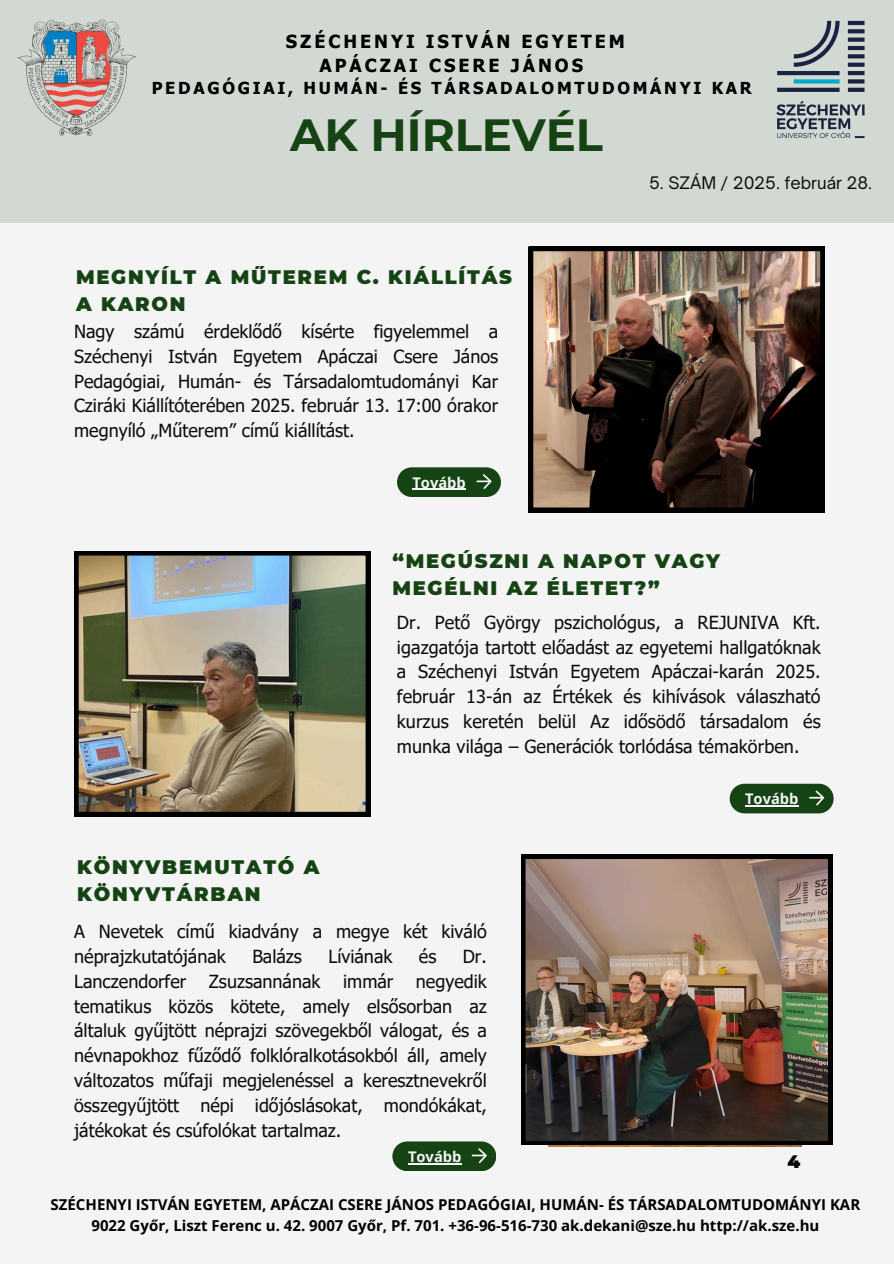
<style>
.page{position:relative;width:894px;height:1264px;background:#fff}
.page>*{position:absolute;margin:0;border:0;box-sizing:border-box;transform-origin:0 0}
.t1{font:700 45px "Montserrat";color:#154314}
.t2{font:900 19.5px/27px "Montserrat";letter-spacing:.09em;color:#154314}
.t3{font:18px/24.8px "Tahoma";color:#0e0b0c;text-align:justify}
.t4{font:700 18px/24.8px "Tahoma";letter-spacing:.165em;color:#000;text-align:center}
.t5{font:900 18px "Montserrat";color:#000}
.t6{font:700 16.5px "Tahoma";letter-spacing:.165em;color:#000}
.t7{font:16.5px "Open Sauce One";color:#0e0b0c}
.t8{font:700 15px/20.2px "Open Sans";color:#000;text-align:center}
.t9{font:700 14.7px "Open Sans";color:#f4f4f4}
</style>
<div class="page">
<div style="left:0;top:0;width:893px;height:1263px;background:#f4f4f4"></div>
<img style="left:74px;top:551px;width:296px;height:265px">
<img style="left:521px;top:854px;width:311px;height:290px">
<div style="left:0;top:0;width:893px;height:222px;background:#d2d9d2"></div>
<img style="left:17px;top:19px;width:119px;height:117px">
<img style="left:776px;top:20px;width:89px;height:119px">
<div style="left:392px;top:1141px;width:104px;height:29px;background:#154314;border-radius:15px"></div>
<svg style="left:471px;top:1148px;width:15px;height:15px"></svg>
<hr style="left:408px;top:1162px;width:53px;height:2px;background:#f4f4f4">
<div style="left:397px;top:467px;width:103px;height:29px;background:#154314;border-radius:15px"></div>
<svg style="left:476px;top:474px;width:15px;height:15px"></svg>
<hr style="left:412px;top:489px;width:53px;height:1px;background:#f4f4f4">
<div style="left:729px;top:783px;width:104px;height:30px;background:#154314;border-radius:15px"></div>
<svg style="left:809px;top:790px;width:14px;height:15px"></svg>
<hr style="left:744px;top:805px;width:54px;height:1px;background:#f4f4f4">
<img style="left:528px;top:247px;width:296px;height:265px">
<p class="t4" style="left:286px;top:28px;width:340px">SZÉCHENYI ISTVÁN EGYETEM<br>APÁCZAI CSERE JÁNOS</p>
<p class="t6" style="left:152px;top:77px;width:601px">PEDAGÓGIAI, HUMÁN- ÉS TÁRSADALOMTUDOMÁNYI KAR</p>
<h3 class="t1" style="left:290px;top:108px;width:314px">AK HÍRLEVÉL</h3>
<h1 class="t2" style="left:76px;top:264px;width:437px">MEGNYÍLT A MŰTEREM C. KIÁLLÍTÁS<br>A KARON</h1>
<p class="t3" style="left:74px;top:318px;width:425px">Nagy számú érdeklődő kísérte figyelemmel a Széchenyi István Egyetem Apáczai Csere János Pedagógiai, Humán- és Társadalomtudományi Kar Cziráki Kiállítóterében 2025. február 13. 17:00 órakor megnyíló „Műterem” című kiállítást.</p>
<h3 class="t9" style="left:412px;top:472px;width:55px">Tovább</h3>
<h6 class="t7" style="left:649px;top:172px;width:224px">5. SZÁM / 2025. február 28.</h6>
<h2 class="t2" style="left:392px;top:547px;width:329px">“MEGÚSZNI A NAPOT VAGY<br>MEGÉLNI AZ ÉLETET?”</h2>
<p class="t3" style="left:397px;top:609px;width:425px">Dr. Pető György pszichológus, a REJUNIVA Kft. igazgatója tartott előadást az egyetemi hallgatóknak a Széchenyi István Egyetem Apáczai-karán 2025. február 13-án az Értékek és kihívások válaszható kurzus keretén belül Az idősödő társadalom és munka világa – Generációk torlódása témakörben.</p>
<p class="t2" style="left:77px;top:853px;width:244px">KÖNYVBEMUTATÓ A<br>KÖNYVTÁRBAN</p>
<h4 class="t3" style="left:74px;top:918px;width:414px">A Nevetek című kiadvány a megye két kiváló néprajzkutatójának</h4>
<h4 class="t3" style="left:252px;top:943px;width:51px">Balázs</h4>
<h4 class="t3" style="left:328px;top:943px;width:65px">Líviának</h4>
<h4 class="t3" style="left:419px;top:943px;width:19px">és</h4>
<h4 class="t3" style="left:462px;top:943px;width:26px">Dr.</h4>
<h4 class="t3" style="left:74px;top:968px;width:114px">Lanczendorfer</h4>
<h4 class="t3" style="left:209px;top:968px;width:113px">Zsuzsannának</h4>
<h4 class="t3" style="left:343px;top:968px;width:52px">immár</h4>
<h4 class="t3" style="left:74px;top:968px;width:414px;text-indent:341px">negyedik tematikus közös kötete, amely elsősorban az általuk gyűjtött néprajzi szövegekből válogat, és a névnapokhoz fűződő folklóralkotásokból áll, amely változatos műfaji megjelenéssel a keresztnevekről összegyűjtött népi időjóslásokat, mondókákat, játékokat és csúfolókat tartalmaz.</h4>
<p class="t9" style="left:744px;top:788px;width:55px">Tovább</p>
<p class="t9" style="left:408px;top:1146px;width:55px">Tovább</p>
<p class="t5" style="left:787px;top:1150px;width:14px">4</p>
<h2 class="t8" style="left:51px;top:1194px;width:810px">SZÉCHENYI ISTVÁN EGYETEM, APÁCZAI CSERE JÁNOS PEDAGÓGIAI, HUMÁN- ÉS TÁRSADALOMTUDOMÁNYI KAR<br>9022 Győr, Liszt Ferenc u. 42. 9007 Győr, Pf. 701. +36-96-516-730 ak.dekani@sze.hu http://ak.sze.hu</h2>
</div>
